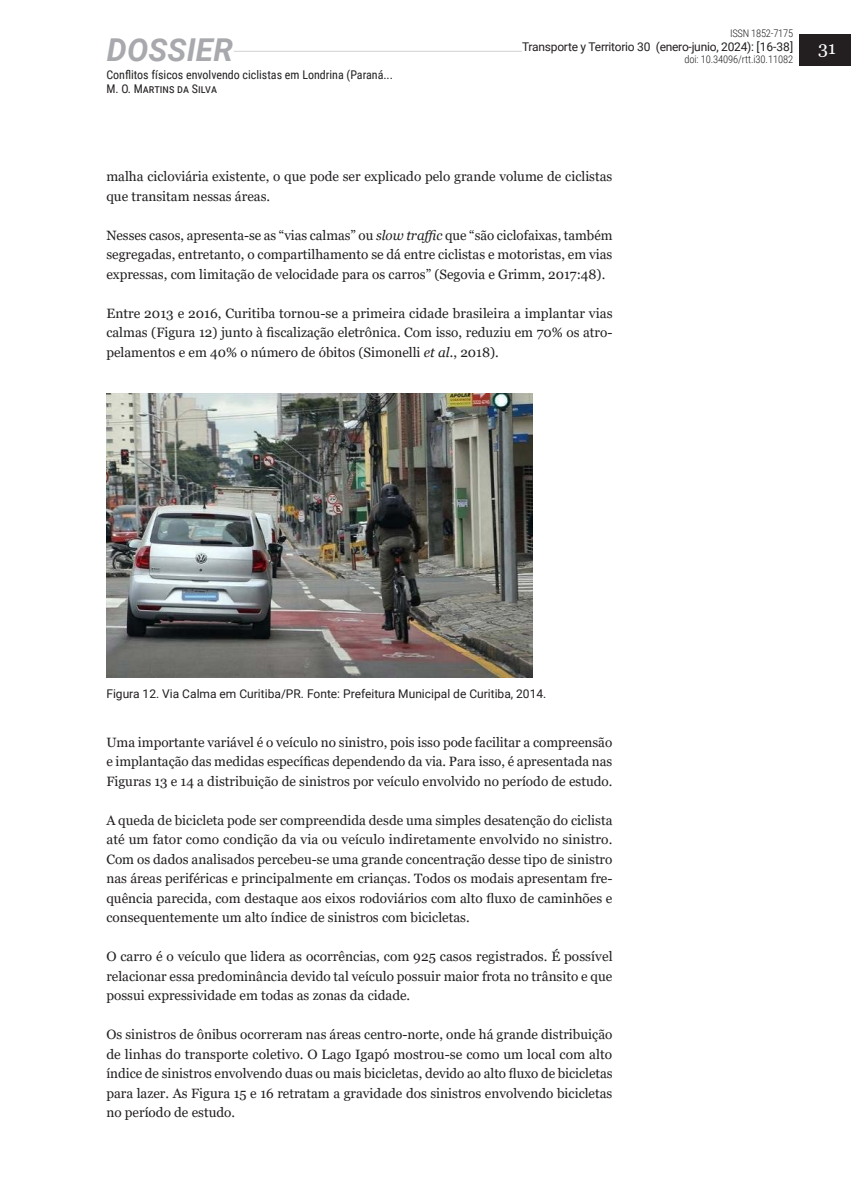
<style>
.page{position:relative;width:851px;height:1191px;background:#fff}
.page>*{position:absolute;margin:0;border:0;box-sizing:border-box;transform-origin:0 0}
.t1{font:italic 700 31.5px "Roboto";letter-spacing:.005em;color:#a8a9ad}
.t2{font:18px "Georgia";color:#fff}
.Paragraph{font:13.5px/19.5px "Georgia";color:#231f20;text-align:justify}
.t3{font:12px/14.4px "Roboto Condensed";color:#231f20}
.imagen-epigrafe{font:12px "Roboto";color:#231f20}
.imagen-epigrafe-2{font:12px "Roboto";letter-spacing:-.02em;color:#231f20}
.t4{font:300 10.5px "Roboto Condensed";letter-spacing:-.01em;color:#231f20}
.s1{font-style:italic}
</style>
<div class="page">
<hr style="left:106px;top:51px;width:546px;height:1px;background:#d1d2d4">
<div style="left:522px;top:40px;width:271px;height:15px;background:#fff"></div>
<div style="left:106px;top:48px;width:108px;height:7px;background:#fff"></div>
<div style="left:799px;top:35px;width:51px;height:31px;background:#231f20"></div>
<div style="left:107px;top:35px;width:127px;height:26px;background:#fff"></div>
<img style="left:106px;top:393px;width:426px;height:284px">
<p class="t4" style="left:730px;top:26px;width:65px">ISSN 1852-7175</p>
<p class="imagen-epigrafe-2" style="left:522px;top:38px;width:272px">Transporte y Territorio 30 (enero-junio, 2024): [16-38]</p>
<p class="t4" style="left:684px;top:52px;width:110px">doi: 10.34096/rtt.i30.11082</p>
<h1 class="t1" style="left:107px;top:28px;width:128px">DOSSIER</h1>
<h2 class="t2" style="left:818px;top:37px;width:19px">31</h2>
<p class="t3" style="left:106px;top:67px;width:288px">Conflitos físicos envolvendo ciclistas em Londrina (Paraná...<br>M. O. Martins da Silva</p>
<p class="Paragraph" style="left:106px;top:167px;width:507px">malha cicloviária existente, o que pode ser explicado pelo grande volume de ciclistas que transitam nessas áreas.</p>
<p class="Paragraph" style="left:106px;top:225px;width:507px">Nesses casos, apresenta-se as “vias calmas” ou <span class="s1">slow traffic</span> que “são ciclofaixas, também segregadas, entretanto, o compartilhamento se dá entre ciclistas e motoristas, em vias expressas, com limitação de velocidade para os carros” (Segovia e Grimm, 2017:48).</p>
<p class="Paragraph" style="left:106px;top:303px;width:507px">Entre 2013 e 2016, Curitiba tornou-se a primeira cidade brasileira a implantar vias calmas (Figura 12) junto à fiscalização eletrônica. Com isso, reduziu em 70% os atro&shy;pelamentos e em 40% o número de óbitos (Simonelli <span class="s1">et al.</span>, 2018).</p>
<p class="imagen-epigrafe" style="left:106px;top:685px;width:441px">Figura 12. Via Calma em Curitiba/PR. Fonte: Prefeitura Municipal de Curitiba, 2014.</p>
<p class="Paragraph" style="left:106px;top:732px;width:507px">Uma importante variável é o veículo no sinistro, pois isso pode facilitar a compreensão e implantação das medidas específicas dependendo da via. Para isso, é apresentada nas Figuras 13 e 14 a distribuição de sinistros por veículo envolvido no período de estudo.</p>
<p class="Paragraph" style="left:106px;top:810px;width:507px">A queda de bicicleta pode ser compreendida desde uma simples desatenção do ciclista até um fator como condição da via ou veículo indiretamente envolvido no sinistro.<br>Com os dados analisados percebeu-se uma grande concentração desse tipo de sinistro nas áreas periféricas e principalmente em crianças. Todos os modais apresentam fre&shy;quência parecida, com destaque aos eixos rodoviários com alto fluxo de caminhões e consequentemente um alto índice de sinistros com bicicletas.</p>
<p class="Paragraph" style="left:106px;top:947px;width:507px">O carro é o veículo que lidera as ocorrências, com 925 casos registrados. É possível relacionar essa predominância devido tal veículo possuir maior frota no trânsito e que possui expressividade em todas as zonas da cidade.</p>
<p class="Paragraph" style="left:106px;top:1025px;width:507px">Os sinistros de ônibus ocorreram nas áreas centro-norte, onde há grande distribuição de linhas do transporte coletivo. O Lago Igapó mostrou-se como um local com alto índice de sinistros envolvendo duas ou mais bicicletas, devido ao alto fluxo de bicicletas para lazer. As Figura 15 e 16 retratam a gravidade dos sinistros envolvendo bicicletas no período de estudo.</p>
</div>
